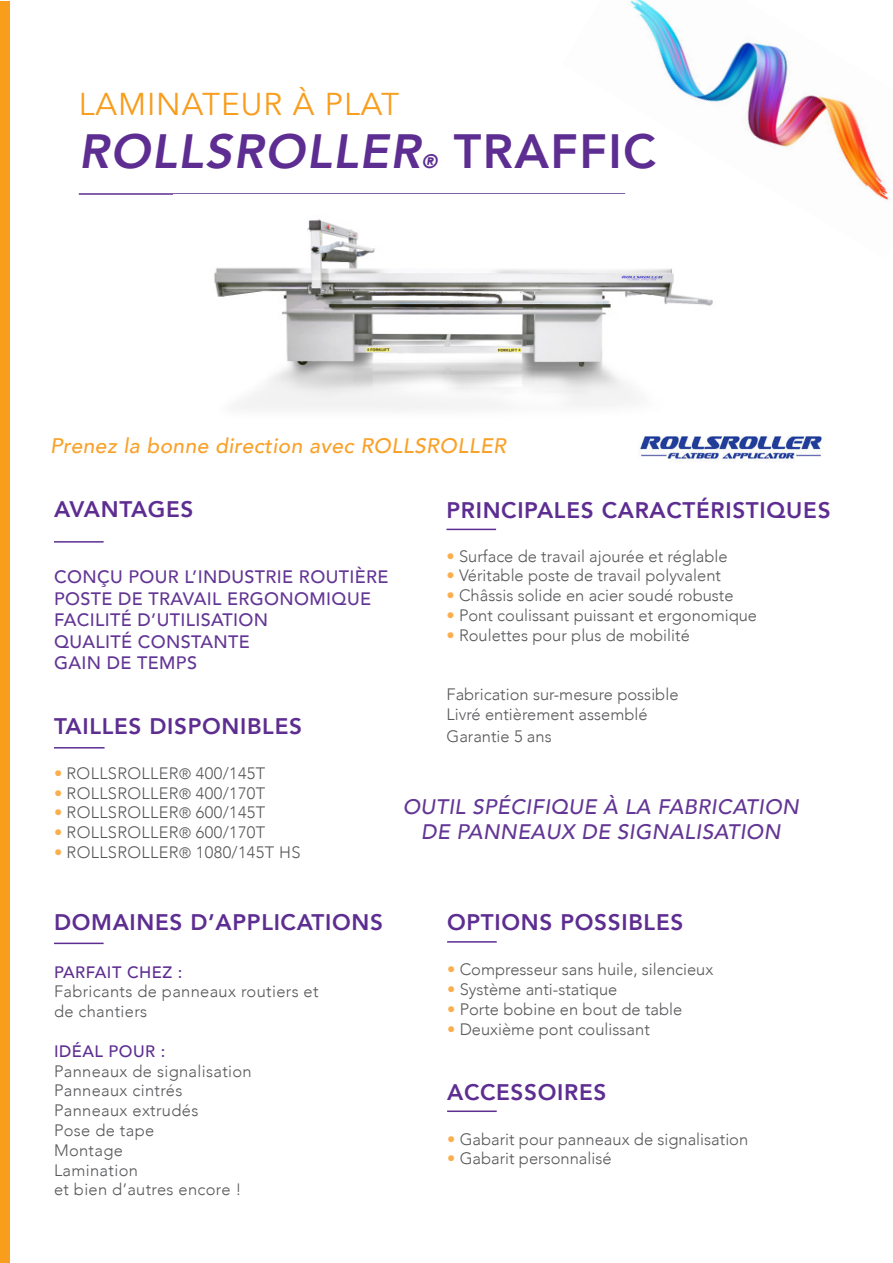
<style>
.page{position:relative;width:893px;height:1263px;background:#fff}
.page>*{position:absolute;margin:0;border:0;box-sizing:border-box;transform-origin:0 0}
.t1{font:italic 800 48px "Avenir";letter-spacing:.03em;color:#5d2d91}
.t2{font:800 48px "Avenir";letter-spacing:.03em;color:#5d2d91}
.t3{font:31.5px "Avenir";letter-spacing:.03em;color:#f89d1c}
.t4{font:800 22.5px "Avenir";letter-spacing:.03em;color:#5d2d91}
.t5{font:italic 500 21px "Avenir";letter-spacing:.02em;color:#633695}
.t6{font:italic 500 21px "Avenir";letter-spacing:.02em;color:#f9a129}
.t7{font:italic 800 19.5px "Avenir";color:#5d2d91}
.t8{font:500 18px "Avenir";letter-spacing:.02em;color:#633695}
.t9{font:300 16.5px "Avenir";color:#57585a}
.t10{font:300 16.5px "Avenir";letter-spacing:.02em;color:#57585a}
.t11{font:500 16.5px "Avenir";letter-spacing:.03em;color:#5d2d91}
.s1{color:#fbae4b}
.s2{font-size:15px}
</style>
<div class="page">
<img style="left:625px;top:0;width:264px;height:201px">
<img style="left:639px;top:436px;width:183px;height:26px">
<hr style="left:54px;top:541px;width:50px;height:2px;background:#5d2d91">
<hr style="left:446px;top:529px;width:50px;height:1px;background:#5d2d91">
<hr style="left:54px;top:943px;width:50px;height:1px;background:#5d2d91">
<hr style="left:447px;top:941px;width:50px;height:2px;background:#5d2d91">
<hr style="left:79px;top:193px;width:546px;height:2px;background:#5d2d91">
<div style="left:1px;top:1px;width:9px;height:1261px;background:#f89d1c"></div>
<hr style="left:54px;top:747px;width:51px;height:1px;background:#5d2d91">
<img style="left:214px;top:195px;width:540px;height:215px">
<hr style="left:447px;top:1110px;width:50px;height:2px;background:#5d2d91">
<p class="t3" style="left:79px;top:85px;width:322px">LAMINATEUR À PLAT</p>
<p class="t1" style="left:79px;top:122px;width:343px">ROLLSROLLER</p>
<p class="t7" style="left:422px;top:149px;width:17px">®</p>
<p class="t2" style="left:454px;top:113px;width:204px">TRAFFIC</p>
<p class="t6" style="left:50px;top:433px;width:458px">Prenez la bonne direction avec ROLLSROLLER</p>
<p class="t4" style="left:54px;top:491px;width:141px">AVANTAGES</p>
<p class="t8" style="left:54px;top:561px;width:336px">CONÇU POUR L’INDUSTRIE ROUTIÈRE</p>
<p class="t8" style="left:54px;top:583px;width:318px">POSTE DE TRAVAIL ERGONOMIQUE</p>
<p class="t8" style="left:54px;top:604px;width:216px">FACILITÉ D’UTILISATION</p>
<p class="t8" style="left:54px;top:626px;width:197px">QUALITÉ CONSTANTE</p>
<p class="t8" style="left:54px;top:647px;width:144px">GAIN DE TEMPS</p>
<p class="t4" style="left:54px;top:709px;width:249px">TAILLES DISPONIBLES</p>
<p class="t10" style="left:54px;top:763px;width:213px"><span class="s1">•</span> ROLLSROLLER<span class="s2">®</span> 400/145T</p>
<p class="t10" style="left:54px;top:783px;width:213px"><span class="s1">•</span> ROLLSROLLER<span class="s2">®</span> 400/170T</p>
<p class="t10" style="left:54px;top:803px;width:213px"><span class="s1">•</span> ROLLSROLLER<span class="s2">®</span> 600/145T</p>
<p class="t10" style="left:54px;top:823px;width:213px"><span class="s1">•</span> ROLLSROLLER<span class="s2">®</span> 600/170T</p>
<p class="t10" style="left:54px;top:842px;width:248px"><span class="s1">•</span> ROLLSROLLER<span class="s2">®</span> 1080/145T HS</p>
<p class="t4" style="left:446px;top:493px;width:386px">PRINCIPALES CARACTÉRISTIQUES</p>
<p class="t9" style="left:446px;top:546px;width:283px"><span class="s1">•</span> Surface de travail ajourée et réglable</p>
<p class="t9" style="left:446px;top:566px;width:276px"><span class="s1">•</span> Véritable poste de travail polyvalent</p>
<p class="t9" style="left:446px;top:586px;width:289px"><span class="s1">•</span> Châssis solide en acier soudé robuste</p>
<p class="t9" style="left:446px;top:605px;width:312px"><span class="s1">•</span> Pont coulissant puissant et ergonomique</p>
<p class="t9" style="left:446px;top:625px;width:245px"><span class="s1">•</span> Roulettes pour plus de mobilité</p>
<p class="t9" style="left:446px;top:685px;width:234px">Fabrication sur-mesure possible</p>
<p class="t9" style="left:446px;top:704px;width:203px">Livré entièrement assemblé</p>
<p class="t9" style="left:446px;top:726px;width:107px">Garantie 5 ans</p>
<p class="t5" style="left:403px;top:794px;width:398px">OUTIL SPÉCIFIQUE À LA FABRICATION</p>
<p class="t5" style="left:421px;top:819px;width:361px">DE PANNEAUX DE SIGNALISATION</p>
<p class="t4" style="left:54px;top:905px;width:330px">DOMAINES D’APPLICATIONS</p>
<p class="t11" style="left:54px;top:957px;width:130px">PARFAIT CHEZ :</p>
<p class="t10" style="left:54px;top:982px;width:266px">Fabricants de panneaux routiers et</p>
<p class="t10" style="left:54px;top:1002px;width:95px">de chantiers</p>
<p class="t11" style="left:54px;top:1037px;width:113px">IDÉAL POUR :</p>
<p class="t10" style="left:54px;top:1061px;width:199px">Panneaux de signalisation</p>
<p class="t10" style="left:54px;top:1081px;width:130px">Panneaux cintrés</p>
<p class="t10" style="left:54px;top:1101px;width:146px">Panneaux extrudés</p>
<p class="t10" style="left:54px;top:1120px;width:102px">Pose de tape</p>
<p class="t10" style="left:54px;top:1140px;width:70px">Montage</p>
<p class="t10" style="left:54px;top:1160px;width:85px">Lamination</p>
<p class="t10" style="left:54px;top:1180px;width:189px">et bien d’autres encore !</p>
<p class="t4" style="left:447px;top:905px;width:238px">OPTIONS POSSIBLES</p>
<p class="t9" style="left:447px;top:960px;width:268px"><span class="s1">•</span> Compresseur sans huile, silencieux</p>
<p class="t9" style="left:447px;top:980px;width:172px"><span class="s1">•</span> Système anti-statique</p>
<p class="t9" style="left:447px;top:999px;width:237px"><span class="s1">•</span> Porte bobine en bout de table</p>
<p class="t9" style="left:447px;top:1019px;width:204px"><span class="s1">•</span> Deuxième pont coulissant</p>
<p class="t4" style="left:447px;top:1074px;width:161px">ACCESSOIRES</p>
<p class="t9" style="left:447px;top:1129px;width:303px"><span class="s1">•</span> Gabarit pour panneaux de signalisation</p>
<p class="t9" style="left:447px;top:1149px;width:166px"><span class="s1">•</span> Gabarit personnalisé</p>
</div>
